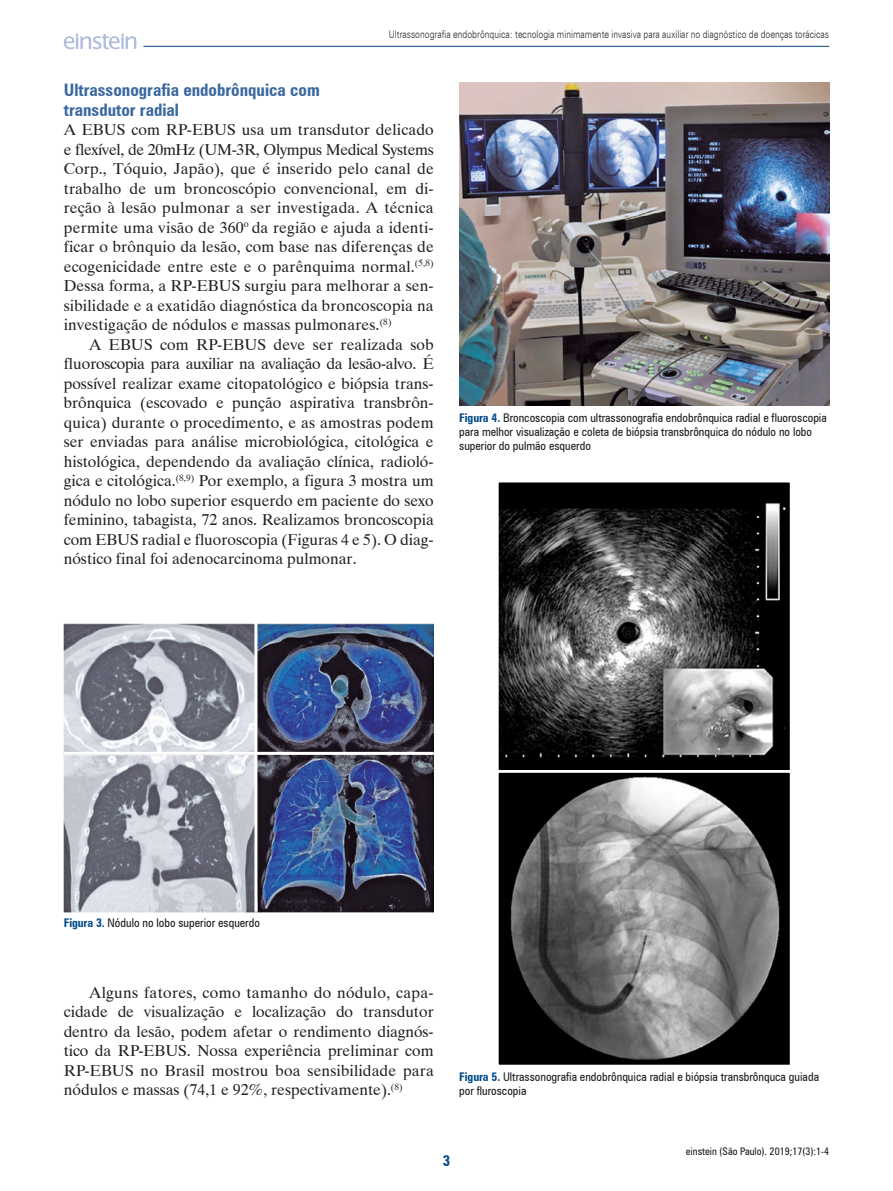
<style>
.page{position:relative;width:893px;height:1191px;background:#fff}
.page>*{position:absolute;margin:0;border:0;box-sizing:border-box;transform-origin:0 0}
.t1{font:700 condensed 17.25px/19.5px "Zurich BT";color:#3b67a0}
.t2{font:15.75px/19.5px "Dutch 801 BT";color:#231f20;text-align:justify}
.t3{font:700 condensed 15px "Zurich BT";color:#004a8b}
.t4{font:condensed 12px/14.2px "Zurich BT";color:#231f20}
.t5{font:300 10.5px "Zurich BT";color:#231f20;scale:.8 1}
.t6{font:condensed 10.5px "Zurich BT";color:#231f20}
.s1{font-weight:700;color:#004a8b}
</style>
<div class="page">
<svg style="left:64px;top:34px;width:72px;height:15px"></svg>
<hr style="left:143px;top:46px;width:686px;height:1px;background:#004a8b">
<img style="left:459px;top:83px;width:370px;height:322px">
<img style="left:500px;top:484px;width:288px;height:579px">
<div style="left:496px;top:480px;width:296px;height:293px;border:3px solid #fff"></div>
<div style="left:496px;top:770px;width:296px;height:297px;border:3px solid #fff"></div>
<img style="left:64px;top:623px;width:370px;height:289px">
<hr style="left:64px;top:752px;width:370px;height:3px;background:#fff">
<hr style="left:254px;top:623px;width:3px;height:288px;background:#fff">
<p class="t5" style="left:389px;top:28px;width:552px">Ultrassonografia endobrônquica: tecnologia minimamente invasiva para auxiliar no diagnóstico de doenças torácicas</p>
<p class="t1" style="left:64px;top:80px;width:258px">Ultrassonografia endobrônquica com transdutor radial</p>
<p class="t2" style="left:64px;top:120px;width:371px">A EBUS com RP-EBUS usa um transdutor delicado e flexível, de 20mHz (UM-3R, Olympus Medical Systems Corp., Tóquio, Japão), que é inserido pelo canal de trabalho de um broncoscópio convencional, em di&shy;reção à lesão pulmonar a ser investigada. A técnica permite uma visão de 360<sup>o</sup> da região e ajuda a identi&shy;ficar o brônquio da lesão, com base nas diferenças de ecogenicidade entre este e o parênquima normal.<sup>(5,8)<br></sup>Dessa forma, a RP-EBUS surgiu para melhorar a sen&shy;sibilidade e a exatidão diagnóstica da broncoscopia na investigação de nódulos e massas pulmonares.<sup>(8)</sup></p>
<p class="t2" style="left:64px;top:334px;width:371px;text-indent:26px">A EBUS com RP-EBUS deve ser realizada sob fluoroscopia para auxiliar na avaliação da lesão-alvo. É possível realizar exame citopatológico e biópsia trans&shy;brônquica (escovado e punção aspirativa transbrôn&shy;quica) durante o procedimento, e as amostras podem ser enviadas para análise microbiológica, citológica e histológica, dependendo da avaliação clínica, radioló&shy;gica e citológica.<sup>(8,9)</sup> Por exemplo, a figura 3 mostra um nódulo no lobo superior esquerdo em paciente do sexo feminino, tabagista, 72 anos. Realizamos broncoscopia com EBUS radial e fluoroscopia (Figuras 4 e 5). O diag&shy;nóstico final foi adenocarcinoma pulmonar.</p>
<p class="t4" style="left:459px;top:410px;width:369px"><span class="s1">Figura 4.</span> Broncoscopia com ultrassonografia endobrônquica radial e fluoroscopia para melhor visualização e coleta de biópsia transbrônquica do nódulo no lobo superior do pulmão esquerdo</p>
<p class="t4" style="left:64px;top:915px;width:198px"><span class="s1">Figura 3.</span> Nódulo no lobo superior esquerdo</p>
<p class="t2" style="left:64px;top:982px;width:371px;text-indent:26px">Alguns fatores, como tamanho do nódulo, capa&shy;cidade de visualização e localização do transdutor dentro da lesão, podem afetar o rendimento diagnós&shy;tico da RP-EBUS. Nossa experiência preliminar com RP-EBUS no Brasil mostrou boa sensibilidade para nódulos e massas (74,1 e 92%, respectivamente).<sup>(8)</sup></p>
<p class="t4" style="left:459px;top:1069px;width:361px"><span class="s1">Figura 5.</span> Ultrassonografia endobrônquica radial e biópsia transbrônquca guiada por fluroscopia</p>
<p class="t3" style="left:443px;top:1151px;width:9px">3</p>
<p class="t6" style="left:686px;top:1144px;width:145px">einstein (São Paulo). 2019;17(3):1-4</p>
</div>
